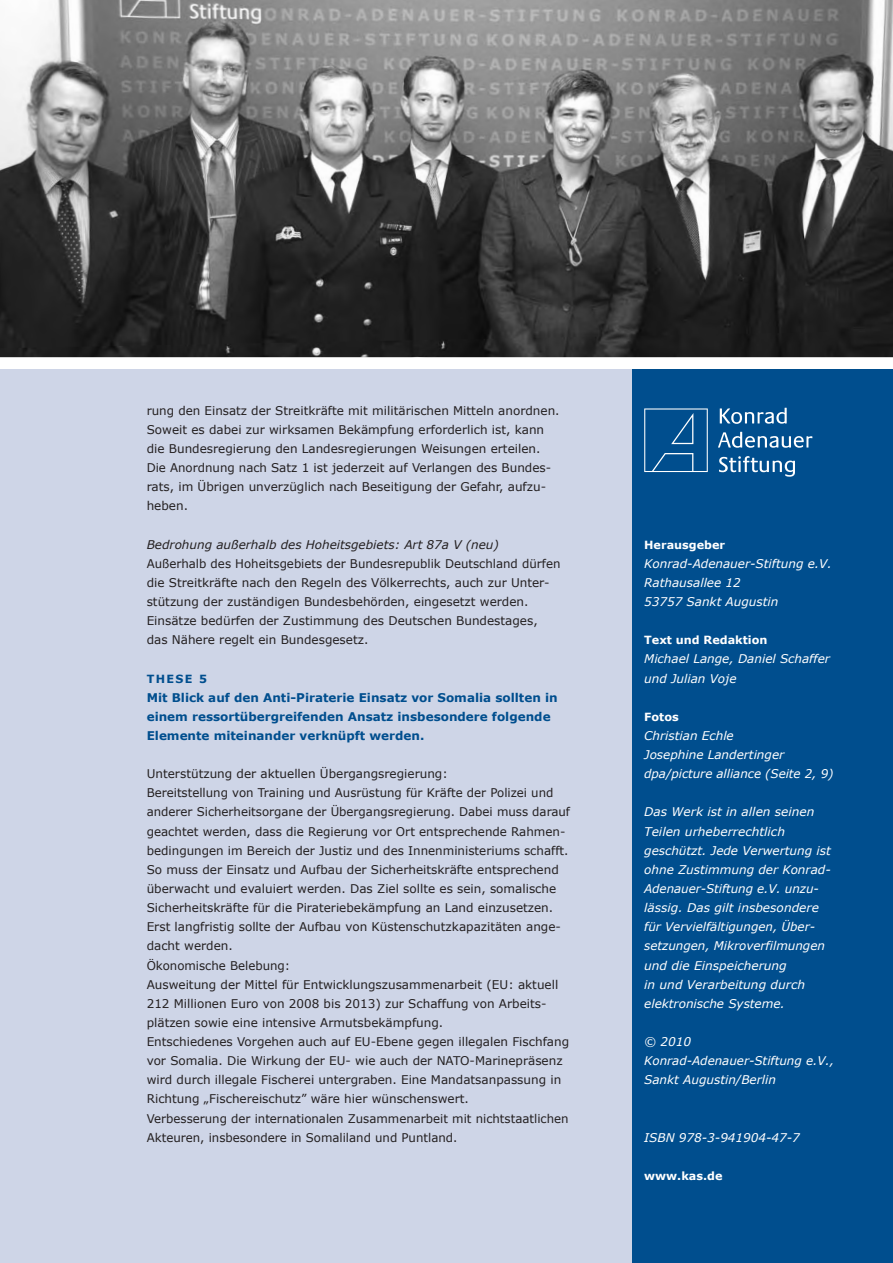
<style>
.page{position:relative;width:893px;height:1263px;background:#fff}
.page>*{position:absolute;margin:0;border:0;box-sizing:border-box;transform-origin:0 0}
.t1{font:12px/19.2px "Verdana";color:#231f20}
.t2{font:italic 12px/19.2px "Verdana";color:#fff}
.t3{font:700 12px/19.2px "Verdana";color:#004e8e}
.t4{font:italic 12px "Verdana";color:#231f20}
.t5{font:700 11.25px "Verdana";color:#fff}
.t6{font:700 11.25px "Verdana";letter-spacing:.12em;color:#004e8e}
</style>
<div class="page">
<div style="left:0;top:370px;width:893px;height:893px;background:#004e8e"></div>
<svg style="left:644px;top:408px;width:64px;height:64px"></svg>
<svg style="left:720px;top:408px;width:67px;height:16px"></svg>
<svg style="left:718px;top:432px;width:94px;height:16px"></svg>
<svg style="left:719px;top:456px;width:76px;height:21px"></svg>
<img style="left:0;top:0;width:893px;height:357px">
<div style="left:0;top:370px;width:631px;height:893px;background:#ced5e7"></div>
<p class="t1" style="left:147px;top:400px;width:414px">rung den Einsatz der Streitkräfte mit militärischen Mitteln anordnen.<br>Soweit es dabei zur wirksamen Bekämpfung erforderlich ist, kann die Bundesregierung den Landes regierungen Weisungen erteilen.<br>Die Anordnung nach Satz 1 ist jederzeit auf Verlangen des Bundes&shy;rats, im Übrigen unverzüglich nach Beseitigung der Gefahr, aufzu&shy;heben.</p>
<p class="t4" style="left:147px;top:536px;width:354px">Bedrohung außerhalb des Hoheitsgebiets: Art 87a V (neu)</p>
<p class="t1" style="left:147px;top:553px;width:415px">Außerhalb des Hoheitsgebiets der Bundesrepublik Deutschland dürfen die Streitkräfte nach den Regeln des Völkerrechts, auch zur Unter&shy;stützung der zuständigen Bundesbehörden, eingesetzt werden.<br>Einsätze bedürfen der Zustimmung des Deutschen Bundestages, das Nähere regelt ein Bundesgesetz.</p>
<p class="t6" style="left:147px;top:671px;width:62px">THESE 5</p>
<p class="t3" style="left:147px;top:687px;width:412px">Mit Blick auf den Anti-Piraterie Einsatz vor Somalia sollten in einem ressortübergreifenden Ansatz insbesondere folgende<br>Elemente mit einander verknüpft werden.</p>
<p class="t1" style="left:147px;top:764px;width:425px">Unterstützung der aktuellen Übergangsregierung:<br>Bereitstellung von Training und Ausrüstung für Kräfte der Polizei und anderer Sicherheitsorgane der Übergangsregierung. Dabei muss darauf geachtet werden, dass die Regierung vor Ort entsprechende Rahmen&shy;bedingungen im Bereich der Justiz und des Innenministeriums schafft.<br>So muss der Einsatz und Aufbau der Sicherheitskräfte entsprechend überwacht und evaluiert werden. Das Ziel sollte es sein, somalische Sicherheitskräfte für die Piraterie bekämpfung an Land einzusetzen.<br>Erst langfristig sollte der Aufbau von Küstenschutzkapazitäten ange&shy;dacht werden.<br>Ökonomische Belebung:<br>Ausweitung der Mittel für Entwicklungszusammenarbeit (EU: aktuell 212 Millionen Euro von 2008 bis 2013) zur Schaffung von Arbeits&shy;plätzen sowie eine intensive Armutsbekämpfung.<br>Entschiedenes Vorgehen auch auf EU-Ebene gegen illegalen Fischfang vor Somalia. Die Wirkung der EU- wie auch der NATO-Marinepräsenz wird durch illegale Fischerei untergraben. Eine Mandatsanpassung in Richtung „Fischereischutz” wäre hier wünschenswert.<br>Verbesserung der internationalen Zusammenarbeit mit nichtstaatlichen Akteuren, insbesondere in Somaliland und Puntland.</p>
<p class="t5" style="left:644px;top:537px;width:82px">Herausgeber</p>
<p class="t2" style="left:644px;top:553px;width:189px">Konrad-Adenauer-Stiftung e.V.<br>Rathausallee 12<br>53757 Sankt Augustin</p>
<p class="t5" style="left:644px;top:633px;width:125px">Text und Redaktion</p>
<p class="t2" style="left:644px;top:649px;width:187px">Michael Lange, Daniel Schaffer und Julian Voje</p>
<p class="t5" style="left:644px;top:709px;width:36px">Fotos</p>
<p class="t2" style="left:644px;top:725px;width:191px">Christian Echle<br>Josephine Landertinger dpa/picture alliance (Seite 2, 9)</p>
<p class="t2" style="left:644px;top:802px;width:188px">Das Werk ist in allen seinen<br>Teilen urheberrechtlich geschützt. Jede Verwertung ist ohne Zustimmung der Konrad-<br>Adenauer-Stiftung e.V. unzu&shy;lässig. Das gilt insbesondere für Vervielfältigungen, Über&shy;setzungen, Mikroverfilmungen und die Einspeicherung<br>in und Verarbeitung durch elektronische Systeme.</p>
<p class="t2" style="left:644px;top:1032px;width:191px">© 2010<br>Konrad-Adenauer-Stiftung e.V.,<br>Sankt Augustin/Berlin</p>
<p class="t2" style="left:644px;top:1127px;width:157px">ISBN 978-3-941904-47-7</p>
<p class="t5" style="left:644px;top:1169px;width:80px">www.kas.de</p>
</div>
